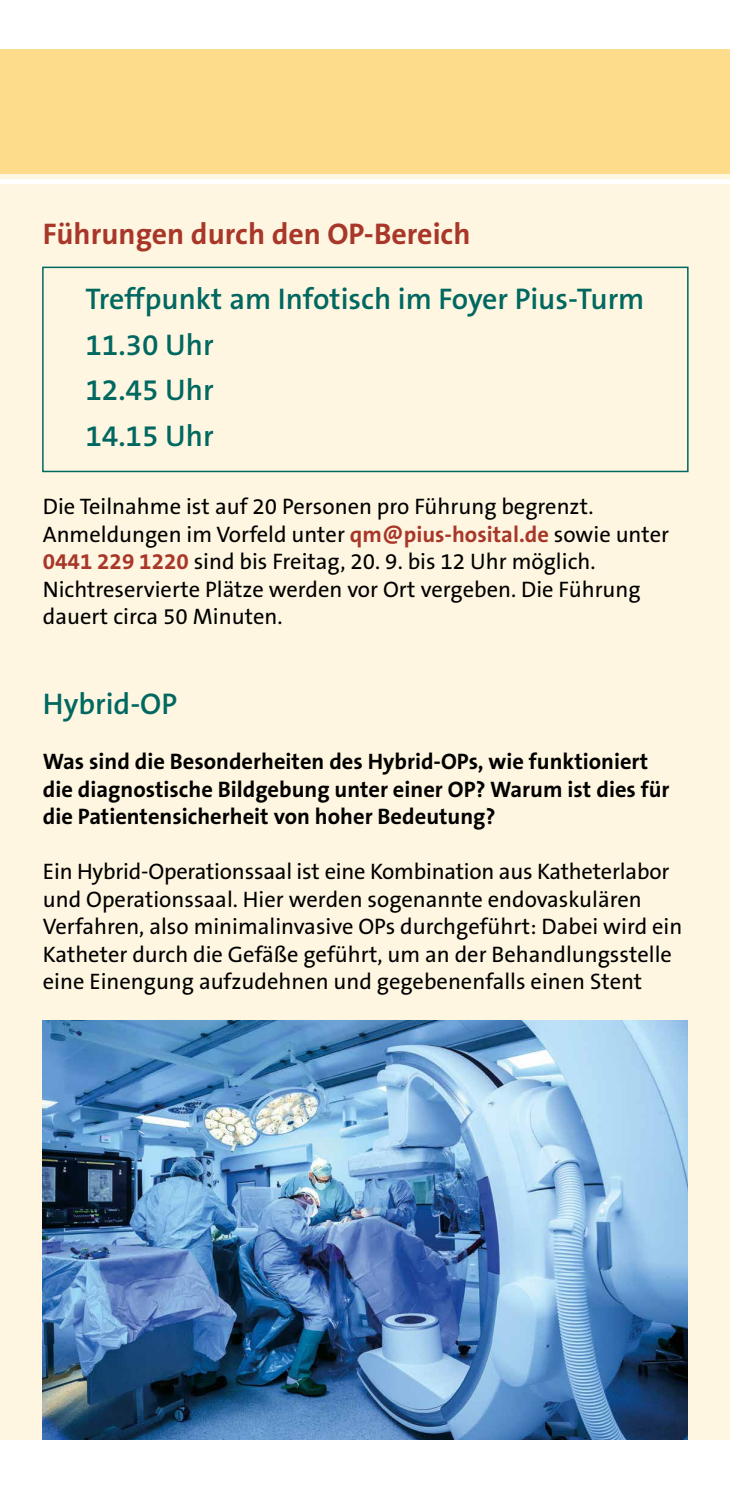
<style>
.page{position:relative;width:730px;height:1489px;background:#fff}
.page>*{position:absolute;margin:0;border:0;box-sizing:border-box;transform-origin:0 0}
.t1{font:600 30px/45.8px "The Sans B6";color:#006861}
.t2{font:700 30px "The Sans B7";color:#a8372a}
.t3{font:22.5px/27.5px "The Sans B5 Plain";color:#000}
.t4{font:700 22.5px/27.5px "The Sans B7";color:#000}
.s1{font-family:"The Sans B7";font-weight:700;color:#a8372a}
</style>
<div class="page">
<div style="left:0;top:50px;width:730px;height:1389px;background:#fef6e0"></div>
<div style="left:0;top:50px;width:730px;height:124px;background:#fddd8c"></div>
<div style="left:0;top:179px;width:730px;height:5px;background:#fff"></div>
<img style="left:43px;top:1020px;width:645px;height:419px">
<div style="left:42px;top:266px;width:647px;height:206px;border:2px solid #006861"></div>
<h1 class="t2" style="left:43px;top:218px;width:429px">Führungen durch den OP-Bereich</h1>
<h1 class="t1" style="left:85px;top:277px;width:561px">Treffpunkt am Infotisch im Foyer Pius-Turm<br>11.30 Uhr<br>12.45 Uhr<br>14.15 Uhr</h1>
<p class="t3" style="left:43px;top:493px;width:628px">Die Teilnahme ist auf 20 Personen pro Führung begrenzt.<br>Anmeldungen im Vorfeld unter <span class="s1">qm@pius-hosital.de</span> sowie unter <span class="s1">0441 229 1220</span> sind bis Freitag, 20. 9. bis 12 Uhr möglich.<br>Nichtreservierte Plätze werden vor Ort vergeben. Die Führung dauert circa 50 Minuten.</p>
<h1 class="t1" style="left:43px;top:682px;width:136px">Hybrid-OP</h1>
<p class="t4" style="left:43px;top:748px;width:628px">Was sind die Besonderheiten des Hybrid-OPs, wie funktioniert die diagnostische Bildgebung unter einer OP? Warum ist dies für die Patientensicherheit von hoher Bedeutung?</p>
<p class="t3" style="left:43px;top:858px;width:641px">Ein Hybrid-Operationssaal ist eine Kombination aus Katheterlabor und Operationssaal. Hier werden sogenannte endovaskulären Verfahren, also minimalinvasive OPs durchgeführt: Dabei wird ein Katheter durch die Gefäße geführt, um an der Behandlungsstelle eine Einengung aufzudehnen und gegebenenfalls einen Stent</p>
</div>
